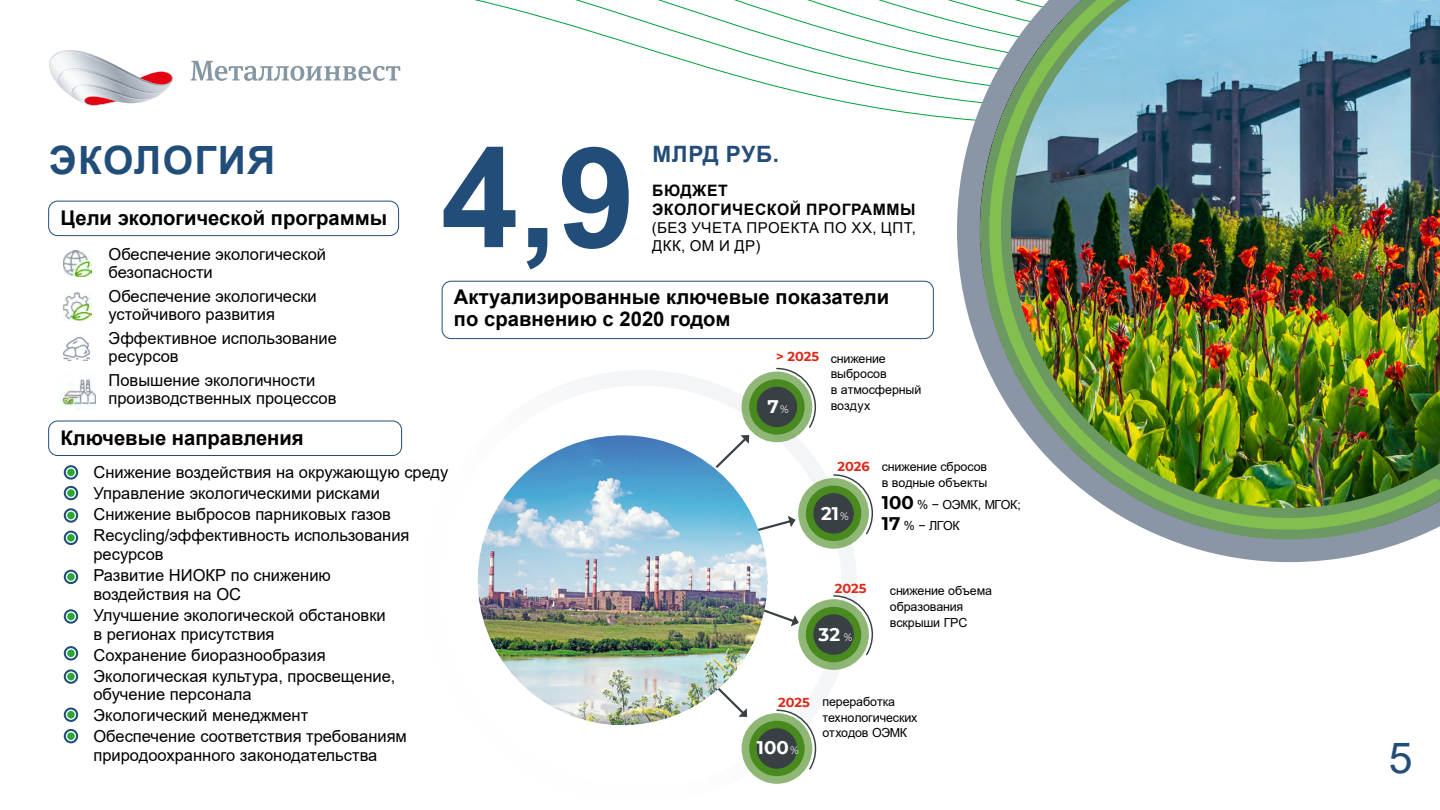
<style>
.page{position:relative;width:1440px;height:810px;background:#fff}
.page>*{position:absolute;margin:0;border:0;box-sizing:border-box;transform-origin:0 0}
.t1{font:700 139.65px "Arial";color:#224d79}
.t2{font:42.75px "Arial";color:#224d79}
.t3{font:700 39px "Arial";letter-spacing:.035em;color:#214d7a}
.t4{font:700 22.5px "Arial";letter-spacing:.035em;color:#224d79}
.t5{font:700 20.25px/22.5px "Arial";color:#000}
.t6{font:700 18.23px "Montserrat";color:#fff}
.t7{font:16.5px/21px "Arial";color:#000}
.t8{font:700 15.75px/18.9px "Arial";letter-spacing:.035em;color:#000}
.t9{font:15px/18px "Arial";letter-spacing:.035em;color:#000}
.t10{font:700 12.98px "Montserrat";color:#dc291a}
.t11{font:12.45px/15.8px "Arial";letter-spacing:-.01em;color:#000}
.t12{font:12.45px/21.9px "Arial";letter-spacing:-.035em;color:#000}
.s1{font-weight:400;font-size:10.95px}
.s2{font-family:"Montserrat";font-weight:700;font-size:18.23px}
</style>
<div class="page">
<svg style="left:49px;top:0;width:908px;height:119px"></svg>
<img style="left:64px;top:251px;width:27px;height:26px">
<img style="left:64px;top:293px;width:27px;height:28px">
<img style="left:64px;top:337px;width:25px;height:23px">
<img style="left:61px;top:378px;width:35px;height:31px">
<div style="left:48px;top:201px;width:351px;height:35px;border:1px solid #224d79;border-radius:9px"></div>
<div style="left:442px;top:281px;width:492px;height:58px;border:1px solid #224d79;border-radius:9px"></div>
<div style="left:48px;top:421px;width:354px;height:35px;border:1px solid #224d79;border-radius:9px"></div>
<svg style="left:65px;top:466px;width:12px;height:13px"></svg>
<div style="left:64px;top:465px;width:14px;height:15px;border:2px solid #214e78;border-radius:50%"></div>
<div style="left:67px;top:469px;width:8px;height:7px;background:#29a833;border-radius:50%"></div>
<div style="left:64px;top:486px;width:14px;height:14px;border:2px solid #214e78;border-radius:50%"></div>
<div style="left:67px;top:489px;width:8px;height:8px;background:#29a833;border-radius:50%"></div>
<svg style="left:65px;top:509px;width:12px;height:13px"></svg>
<div style="left:64px;top:508px;width:14px;height:15px;border:2px solid #214e78;border-radius:50%"></div>
<div style="left:67px;top:512px;width:8px;height:7px;background:#29a833;border-radius:50%"></div>
<div style="left:64px;top:531px;width:14px;height:14px;border:2px solid #214e78;border-radius:50%"></div>
<div style="left:67px;top:534px;width:8px;height:8px;background:#29a833;border-radius:50%"></div>
<div style="left:64px;top:570px;width:14px;height:14px;border:2px solid #214e78;border-radius:50%"></div>
<div style="left:67px;top:573px;width:8px;height:8px;background:#29a833;border-radius:50%"></div>
<svg style="left:65px;top:610px;width:12px;height:13px"></svg>
<div style="left:64px;top:609px;width:14px;height:15px;border:2px solid #214e78;border-radius:50%"></div>
<div style="left:67px;top:613px;width:8px;height:7px;background:#29a833;border-radius:50%"></div>
<svg style="left:65px;top:647px;width:12px;height:12px"></svg>
<div style="left:64px;top:646px;width:14px;height:15px;border:2px solid #214e78;border-radius:50%"></div>
<div style="left:67px;top:650px;width:8px;height:7px;background:#29a833;border-radius:50%"></div>
<svg style="left:65px;top:670px;width:12px;height:13px"></svg>
<div style="left:64px;top:669px;width:14px;height:15px;border:2px solid #214e78;border-radius:50%"></div>
<div style="left:67px;top:673px;width:8px;height:7px;background:#29a833;border-radius:50%"></div>
<svg style="left:65px;top:709px;width:12px;height:12px"></svg>
<div style="left:64px;top:708px;width:14px;height:14px;border:2px solid #214e78;border-radius:50%"></div>
<div style="left:67px;top:711px;width:8px;height:7px;background:#29a833;border-radius:50%"></div>
<div style="left:64px;top:729px;width:14px;height:14px;border:2px solid #214e78;border-radius:50%"></div>
<div style="left:67px;top:732px;width:8px;height:8px;background:#29a833;border-radius:50%"></div>
<svg style="left:605px;top:370px;width:252px;height:414px"></svg>
<svg style="left:798px;top:478px;width:71px;height:71px"></svg>
<div style="left:806px;top:486px;width:55px;height:55px;background:#488a1d;border-radius:50%"></div>
<div style="left:813px;top:493px;width:41px;height:41px;background:#384044;border-radius:50%"></div>
<div style="left:742px;top:372px;width:70px;height:70px;background:#8fb775;border-radius:50%"></div>
<div style="left:749px;top:379px;width:56px;height:56px;background:#488a1d;border-radius:50%"></div>
<div style="left:757px;top:387px;width:40px;height:40px;background:#384044;border-radius:50%"></div>
<svg style="left:798px;top:599px;width:71px;height:71px"></svg>
<div style="left:806px;top:607px;width:55px;height:55px;background:#488a1d;border-radius:50%"></div>
<div style="left:813px;top:614px;width:41px;height:41px;background:#384044;border-radius:50%"></div>
<svg style="left:742px;top:713px;width:70px;height:71px"></svg>
<div style="left:749px;top:721px;width:56px;height:55px;background:#488a1d;border-radius:50%"></div>
<div style="left:757px;top:728px;width:40px;height:41px;background:#384044;border-radius:50%"></div>
<svg style="left:788px;top:516px;width:8px;height:19px"></svg>
<svg style="left:788px;top:605px;width:11px;height:21px"></svg>
<img style="left:477px;top:435px;width:311px;height:310px">
<svg style="left:832px;top:474px;width:41px;height:62px"></svg>
<svg style="left:832px;top:594px;width:41px;height:63px"></svg>
<svg style="left:776px;top:709px;width:41px;height:62px"></svg>
<svg style="left:775px;top:367px;width:42px;height:62px"></svg>
<svg style="left:957px;top:1px;width:452px;height:561px"></svg>
<img style="left:983px;top:0;width:457px;height:536px">
<h3 class="t3" style="left:49px;top:133px;width:228px">ЭКОЛОГИЯ</h3>
<p class="t5" style="left:61px;top:207px;width:328px">Цели экологической программы</p>
<p class="t7" style="left:109px;top:245px;width:219px;line-height:18px">Обеспечение экологической безопасности</p>
<p class="t7" style="left:109px;top:287px;width:210px;line-height:18px">Обеспечение экологически устойчивого развития</p>
<p class="t7" style="left:109px;top:329px;width:230px;line-height:18px">Эффективное использование ресурсов</p>
<p class="t7" style="left:109px;top:371px;width:229px;line-height:18px">Повышение экологичности производственных процессов</p>
<p class="t5" style="left:61px;top:427px;width:245px">Ключевые направления</p>
<h1 class="t1" style="left:441px;top:100px;width:196px">4,9</h1>
<h3 class="t4" style="left:652px;top:138px;width:128px">МЛРД РУБ.</h3>
<p class="t8" style="left:652px;top:181px;width:265px">БЮДЖЕТ<br>ЭКОЛОГИЧЕСКОЙ ПРОГРАММЫ</p>
<p class="t9" style="left:652px;top:218px;width:265px">(БЕЗ УЧЕТА ПРОЕКТА ПО ХХ, ЦПТ,<br>ДКК, ОМ И ДР)</p>
<p class="t5" style="left:454px;top:286px;width:437px">Актуализированные ключевые показатели по сравнению с 2020 годом</p>
<p class="t10" style="left:776px;top:347px;width:45px">&gt; 2025</p>
<p class="t6" style="left:768px;top:394px;width:23px">7<span class="s1">%</span></p>
<p class="t11" style="left:831px;top:350px;width:92px">снижение выбросов<br>в атмосферный воздух</p>
<p class="t7" style="left:93px;top:462px;width:357px">Снижение воздействия на окружающую среду Управление экологическими рисками Снижение выбросов парниковых газов Recycling/эффективность использования</p>
<p class="t7" style="left:93px;top:544px;width:239px">ресурсов<br>Развитие НИОКР по снижению</p>
<p class="t7" style="left:93px;top:583px;width:294px">воздействия на ОС<br>Улучшение экологической обстановки</p>
<p class="t7" style="left:93px;top:623px;width:304px">в регионах присутствия<br>Сохранение биоразнообразия<br>Экологическая культура, просвещение,</p>
<p class="t7" style="left:93px;top:684px;width:315px">обучение персонала<br>Экологический менеджмент<br>Обеспечение соответствия требованиям</p>
<p class="t7" style="left:93px;top:745px;width:286px">природоохранного законодательства</p>
<p class="t10" style="left:838px;top:457px;width:34px">2026</p>
<p class="t6" style="left:821px;top:500px;width:29px">21<span class="s1">%</span></p>
<p class="t11" style="left:882px;top:459px;width:107px">снижение сбросов в водные объекты</p>
<p class="t12" style="left:882px;top:493px;width:141px"><span class="s2">100</span> % − ОЭМК, МГОК;<br><span class="s2">17</span> % − ЛГОК</p>
<p class="t10" style="left:835px;top:579px;width:33px">2025</p>
<p class="t6" style="left:819px;top:621px;width:35px">32 <span class="s1">%</span></p>
<p class="t11" style="left:890px;top:583px;width:104px">снижение объема образования вскрыши ГРС</p>
<p class="t10" style="left:778px;top:693px;width:33px">2025</p>
<p class="t6" style="left:757px;top:734px;width:43px">100<span class="s1">%</span></p>
<p class="t11" style="left:822px;top:694px;width:97px">переработка технологических отходов ОЭМК</p>
<h2 class="t2" style="left:1389px;top:728px;width:25px">5</h2>
</div>
